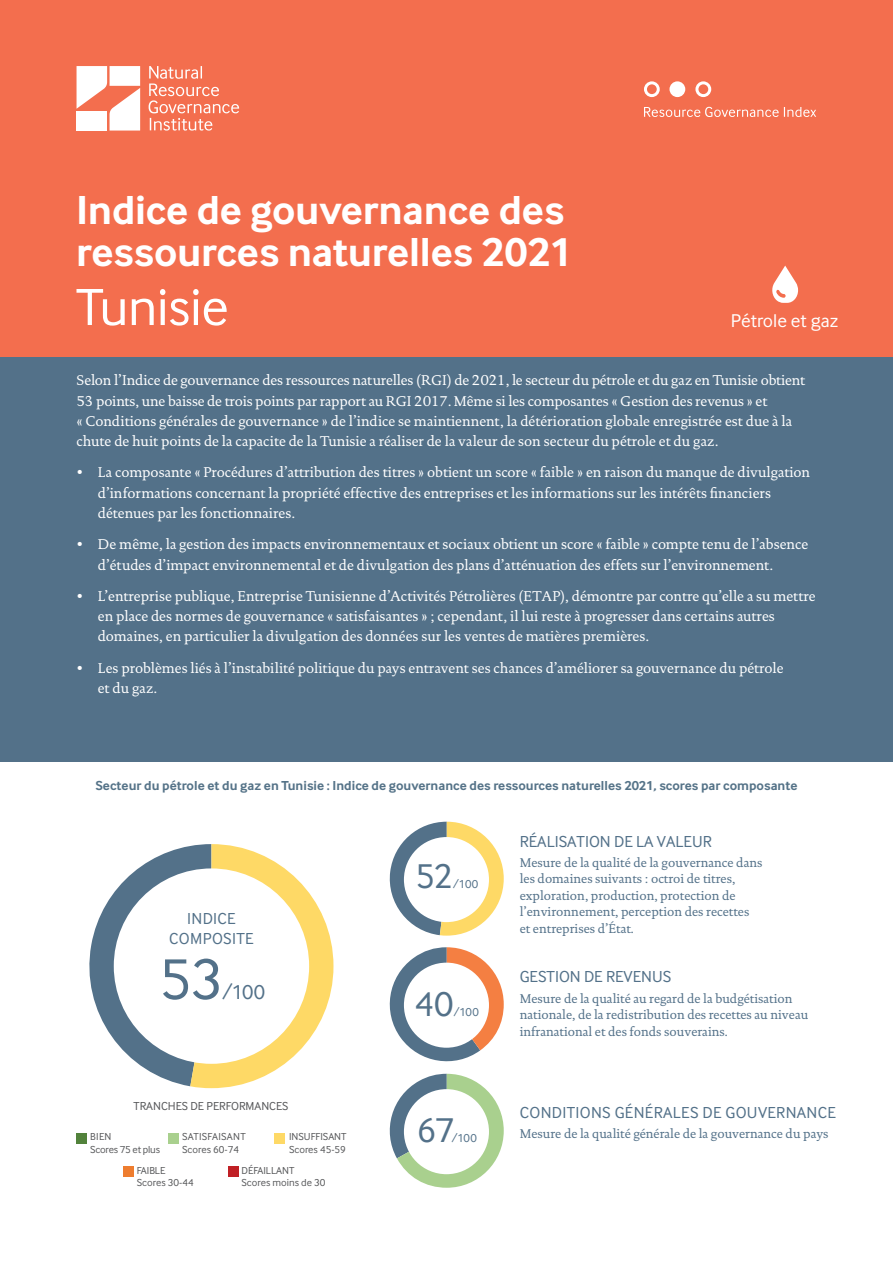
<style>
.page{position:relative;width:893px;height:1263px;background:#fff}
.page>*{position:absolute;margin:0;border:0;box-sizing:border-box;transform-origin:0 0}
.t1{font:60px "Inter Face";color:#537189}
.t2{font:54px "Inter Face";letter-spacing:-.005em;color:#fff}
.t3{font:700 42px/42px "Inter Face";letter-spacing:-.005em;color:#fff}
.t4{font:36px "Inter Face";color:#537189}
.t5{font:21px "Inter Face";color:#537189}
.t6{font:19.2px "Inter Face";color:#fff}
.t7{font:16.5px/19.8px "Inter Face";letter-spacing:.02em;color:#537189;text-align:center}
.t8{font:16.5px "Inter Face";color:#537189}
.t9{font:14.4px/20.4px "DTL Documenta T";color:#fff}
.t10{font:700 13.5px "Inter Face";color:#557388}
.t11{font:12.9px/16.5px "DTL Documenta T";color:#537189}
.t12{font:12px "Inter Face";color:#57585a}
.t13{font:12px "Inter Face";letter-spacing:.005em;color:#537189}
.t14{font:10.5px/12.6px "Inter Face";color:#57585a}
.t15{font:10.5px/12.6px "Inter Face";letter-spacing:-.02em;color:#57585a}
</style>
<div class="page">
<div style="left:0;top:0;width:893px;height:357px;background:#f36e4e"></div>
<svg style="left:76px;top:66px;width:64px;height:65px"></svg>
<svg style="left:149px;top:66px;width:90px;height:65px"></svg>
<svg style="left:644px;top:107px;width:172px;height:10px"></svg>
<svg style="left:644px;top:81px;width:16px;height:16px"></svg>
<svg style="left:695px;top:81px;width:16px;height:16px"></svg>
<div style="left:669px;top:81px;width:16px;height:16px;background:#fff;border-radius:50%"></div>
<svg style="left:772px;top:266px;width:26px;height:37px"></svg>
<div style="left:0;top:357px;width:893px;height:404px;background:#537189"></div>
<svg style="left:89px;top:844px;width:244px;height:244px"></svg>
<div style="left:114px;top:868px;width:195px;height:196px;background:#fff;border-radius:50%"></div>
<svg style="left:389px;top:822px;width:115px;height:114px"></svg>
<div style="left:404px;top:837px;width:85px;height:85px;background:#fff;border-radius:50%"></div>
<svg style="left:389px;top:947px;width:115px;height:241px"></svg>
<div style="left:404px;top:1089px;width:85px;height:85px;background:#fff;border-radius:50%"></div>
<div style="left:77px;top:1133px;width:10px;height:11px;background:#52823b"></div>
<div style="left:168px;top:1133px;width:11px;height:11px;background:#a9d08e"></div>
<div style="left:123px;top:1166px;width:11px;height:11px;background:#ee7d2f"></div>
<div style="left:275px;top:1133px;width:10px;height:11px;background:#fed966"></div>
<div style="left:228px;top:1166px;width:11px;height:11px;background:#c02025"></div>
<h3 class="t3" style="left:76px;top:189px;width:498px">Indice de gouvernance des ressources naturelles 2021</h3>
<h2 class="t2" style="left:76px;top:276px;width:154px">Tunisie</h2>
<h3 class="t6" style="left:731px;top:310px;width:109px">Pétrole et gaz</h3>
<p class="t9" style="left:77px;top:370px;width:730px">Selon l’Indice de gouvernance des ressources naturelles (RGI) de 2021, le secteur du pétrole et du gaz en Tunisie obtient 53 points, une baisse de trois points par rapport au RGI 2017. Même si les composantes « Gestion des revenus » et<br>« Conditions générales de gouvernance » de l’indice se maintiennent, la détérioration globale enregistrée est due à la chute de huit points de la capacite de la Tunisie a réaliser de la valeur de son secteur du pétrole et du gaz.</p>
<p class="t9" style="left:98px;top:462px;width:714px;text-indent:-21px">• La composante « Procédures d’attribution des titres » obtient un score « faible » en raison du manque de divulgation d’informations concernant la propriété effective des entreprises et les informations sur les intérêts financiers détenues par les fonctionnaires.</p>
<p class="t9" style="left:98px;top:534px;width:712px;text-indent:-21px">• De même, la gestion des impacts environnementaux et sociaux obtient un score « faible » compte tenu de l’absence d’études d’impact environnemental et de divulgation des plans d’atténuation des effets sur l’environnement.</p>
<p class="t9" style="left:98px;top:585px;width:719px;text-indent:-21px">• L’entreprise publique, Entreprise Tunisienne d’Activités Pétrolières (ETAP), démontre par contre qu’elle a su mettre en place des normes de gouvernance « satisfaisantes » ; cependant, il lui reste à progresser dans certains autres domaines, en particulier la divulgation des données sur les ventes de matières premières.</p>
<p class="t9" style="left:98px;top:657px;width:687px;text-indent:-21px">• Les problèmes liés à l’instabilité politique du pays entravent ses chances d’améliorer sa gouvernance du pétrole et du gaz.</p>
<p class="t10" style="left:95px;top:778px;width:704px">Secteur du pétrole et du gaz en Tunisie : Indice de gouvernance des ressources naturelles 2021, scores par composante</p>
<p class="t7" style="left:169px;top:908px;width:86px">INDICE<br>COMPOSITE</p>
<h1 class="t1" style="left:159px;top:945px;width:65px">53</h1>
<h3 class="t5" style="left:223px;top:980px;width:44px">/100</h3>
<p class="t12" style="left:134px;top:1099px;width:156px">TRANCHES DE PERFORMANCES</p>
<p class="t15" style="left:90px;top:1130px;width:71px">BIEN<br>Scores 75 et plus</p>
<p class="t14" style="left:289px;top:1130px;width:59px">INSUFFISANT<br>Scores 45-59</p>
<p class="t14" style="left:182px;top:1130px;width:65px">SATISFAISANT<br>Scores 60-74</p>
<p class="t14" style="left:137px;top:1163px;width:58px">FAIBLE<br>Scores 30-44</p>
<p class="t14" style="left:242px;top:1163px;width:85px">DÉFAILLANT<br>Scores moins de 30</p>
<h3 class="t4" style="left:415px;top:855px;width:39px">52</h3>
<p class="t13" style="left:453px;top:877px;width:27px">/100</p>
<h3 class="t4" style="left:415px;top:984px;width:40px">40</h3>
<p class="t13" style="left:454px;top:1005px;width:27px">/100</p>
<h3 class="t4" style="left:417px;top:1110px;width:39px">67</h3>
<p class="t13" style="left:452px;top:1131px;width:27px">/100</p>
<p class="t8" style="left:520px;top:832px;width:194px">RÉALISATION DE LA VALEUR</p>
<p class="t11" style="left:520px;top:854px;width:244px">Mesure de la qualité de la gouvernance dans les domaines suivants : octroi de titres, exploration, production, protection de l’environnement, perception des recettes et entreprises d’État.</p>
<p class="t8" style="left:520px;top:967px;width:153px">GESTION DE REVENUS</p>
<p class="t11" style="left:520px;top:990px;width:290px">Mesure de la qualité au regard de la budgétisation nationale, de la redistribution des recettes au niveau infranational et des fonds souverains.</p>
<p class="t7" style="left:520px;top:1102px;width:318px">CONDITIONS GÉNÉRALES DE GOUVERNANCE</p>
<p class="t11" style="left:520px;top:1125px;width:310px">Mesure de la qualité générale de la gouvernance du pays</p>
</div>
